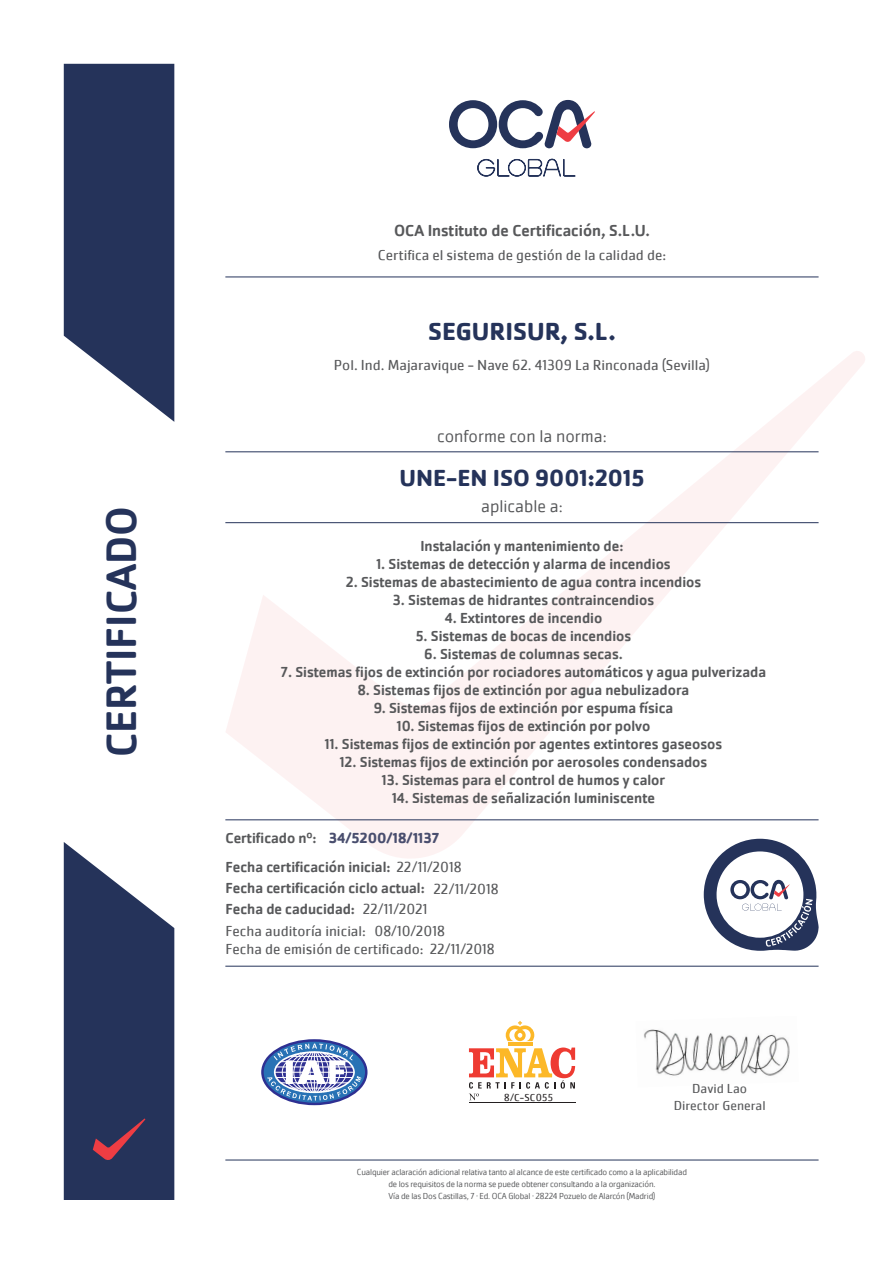
<style>
.page{position:relative;width:893px;height:1263px;background:#fff}
.page>*{position:absolute;margin:0;border:0;box-sizing:border-box;transform-origin:0 0}
.t1{font:500 43.95px "Cachet Pro";color:#25335a}
.t2{font:700 25.5px "Cachet Pro";color:#25335a}
.t3{font:700 24px "Cachet Pro";color:#25335a}
.t4{font:300 18px "Cachet Pro";color:#57585a}
.t5{font:500 16.5px "Cachet Pro";color:#57585a}
.t6{font:500 15px "Cachet Pro";color:#57585a}
.t7{font:15px "Cachet Pro";color:#57585a}
.t8{font:700 15px "Cachet Pro";color:#494e6e}
.t9{font:13.5px "Cachet Pro";color:#57585a}
.t10{font:10.5px "Cachet Pro";letter-spacing:.025em;color:#231f20}
.t11{font:300 9px "Cachet Pro";letter-spacing:-.02em;color:#57585a}
.s1{font-weight:400}
</style>
<div class="page">
<svg style="left:225px;top:351px;width:640px;height:507px"></svg>
<svg style="left:64px;top:64px;width:110px;height:358px;background:#3f4b6d"></svg>
<svg style="left:449px;top:100px;width:146px;height:48px"></svg>
<svg style="left:477px;top:159px;width:99px;height:18px"></svg>
<svg style="left:64px;top:842px;width:110px;height:358px;background:#414b6d"></svg>
<hr style="left:225px;top:277px;width:594px;height:1px;background:#25335a">
<hr style="left:508px;top:1042px;width:24px;height:4px;background:#fcb828">
<svg style="left:506px;top:1021px;width:28px;height:20px"></svg>
<hr style="left:469px;top:1102px;width:106px;height:1px;background:#231f20">
<svg style="left:469px;top:1047px;width:106px;height:53px"></svg>
<svg style="left:262px;top:1040px;width:104px;height:64px"></svg>
<div style="left:261px;top:1039px;width:106px;height:66px;border:2px solid #2e3092;border-radius:50%"></div>
<svg style="left:267px;top:1043px;width:94px;height:57px"></svg>
<hr style="left:225px;top:522px;width:594px;height:1px;background:#25335a">
<hr style="left:225px;top:451px;width:594px;height:1px;background:#25335a">
<hr style="left:225px;top:819px;width:594px;height:1px;background:#25335a">
<hr style="left:225px;top:966px;width:594px;height:1px;background:#25335a">
<svg style="left:704px;top:839px;width:115px;height:112px"></svg>
<hr style="left:225px;top:1160px;width:594px;height:1px;background:#25335a">
<img style="left:644px;top:1029px;width:146px;height:47px">
<p class="t1" style="left:96px;top:757px;width:253px;rotate:-90deg">CERTIFICADO</p>
<p class="t5" style="left:394px;top:221px;width:257px">OCA Instituto de Certificación, S.L.U.</p>
<p class="t7" style="left:378px;top:246px;width:290px">Certifica el sistema de gestión de la calidad de:</p>
<p class="t2" style="left:428px;top:315px;width:189px">SEGURISUR, S.L.</p>
<p class="t7" style="left:334px;top:356px;width:378px">Pol. Ind. Majaravique - Nave 62. 41309 La Rinconada (Sevilla)</p>
<p class="t4" style="left:437px;top:425px;width:171px">conforme con la norma:</p>
<p class="t3" style="left:399px;top:463px;width:246px">UNE-EN ISO 9001:2015</p>
<p class="t4" style="left:481px;top:495px;width:83px">aplicable a:</p>
<p class="t6" style="left:420px;top:537px;width:205px">Instalación y mantenimiento de:</p>
<p class="t6" style="left:376px;top:555px;width:296px">1. Sistemas de detección y alarma de incendios</p>
<p class="t6" style="left:346px;top:573px;width:357px">2. Sistemas de abastecimiento de agua contra incendios</p>
<p class="t6" style="left:393px;top:591px;width:263px">3. Sistemas de hidrantes contraincendios</p>
<p class="t6" style="left:445px;top:609px;width:159px">4. Extintores de incendio</p>
<p class="t6" style="left:416px;top:627px;width:217px">5. Sistemas de bocas de incendios</p>
<p class="t6" style="left:424px;top:645px;width:200px">6. Sistemas de columnas secas.</p>
<p class="t6" style="left:281px;top:663px;width:487px">7. Sistemas fijos de extinción por rociadores automáticos y agua pulverizada</p>
<p class="t6" style="left:358px;top:681px;width:333px">8. Sistemas fijos de extinción por agua nebulizadora</p>
<p class="t6" style="left:374px;top:699px;width:301px">9. Sistemas fijos de extinción por espuma física</p>
<p class="t6" style="left:397px;top:717px;width:255px">10. Sistemas fijos de extinción por polvo</p>
<p class="t6" style="left:325px;top:735px;width:399px">11. Sistemas fijos de extinción por agentes extintores gaseosos</p>
<p class="t6" style="left:340px;top:753px;width:369px">12. Sistemas fijos de extinción por aerosoles condensados</p>
<p class="t6" style="left:382px;top:771px;width:285px">13. Sistemas para el control de humos y calor</p>
<p class="t6" style="left:392px;top:789px;width:264px">14. Sistemas de señalización luminiscente</p>
<p class="t8" style="left:329px;top:828px;width:112px">34/5200/18/1137</p>
<p class="t6" style="left:225px;top:829px;width:93px">Certificado nº:</p>
<p class="t6" style="left:225px;top:879px;width:201px">Fecha certificación ciclo actual:</p>
<p class="t6" style="left:225px;top:900px;width:131px">Fecha de caducidad:</p>
<p class="t7" style="left:363px;top:900px;width:66px">22/11/2021</p>
<p class="t7" style="left:374px;top:922px;width:72px">08/10/2018</p>
<p class="t7" style="left:225px;top:940px;width:271px">Fecha de emisión de certificado: 22/11/2018</p>
<p class="t6" style="left:225px;top:858px;width:238px">Fecha certificación inicial: <span class="s1">22/11/2018</span></p>
<p class="t7" style="left:433px;top:879px;width:67px">22/11/2018</p>
<p class="t7" style="left:225px;top:922px;width:142px">Fecha auditoría inicial:</p>
<p class="t10" style="left:504px;top:1091px;width:50px">8/C-SC055</p>
<p class="t9" style="left:692px;top:1080px;width:56px">David Lao</p>
<p class="t9" style="left:674px;top:1097px;width:93px">Director General</p>
<p class="t11" style="left:357px;top:1166px;width:332px">Cualquier aclaración adicional relativa tanto al alcance de este certificado como a la aplicabilidad</p>
<p class="t11" style="left:388px;top:1178px;width:269px">de los requisitos de la norma se puede obtener consultando a la organización.</p>
<p class="t11" style="left:388px;top:1190px;width:268px">Vía de las Dos Castillas, 7 · Ed. OCA Global · 28224 Pozuelo de Alarcón (Madrid)</p>
</div>
